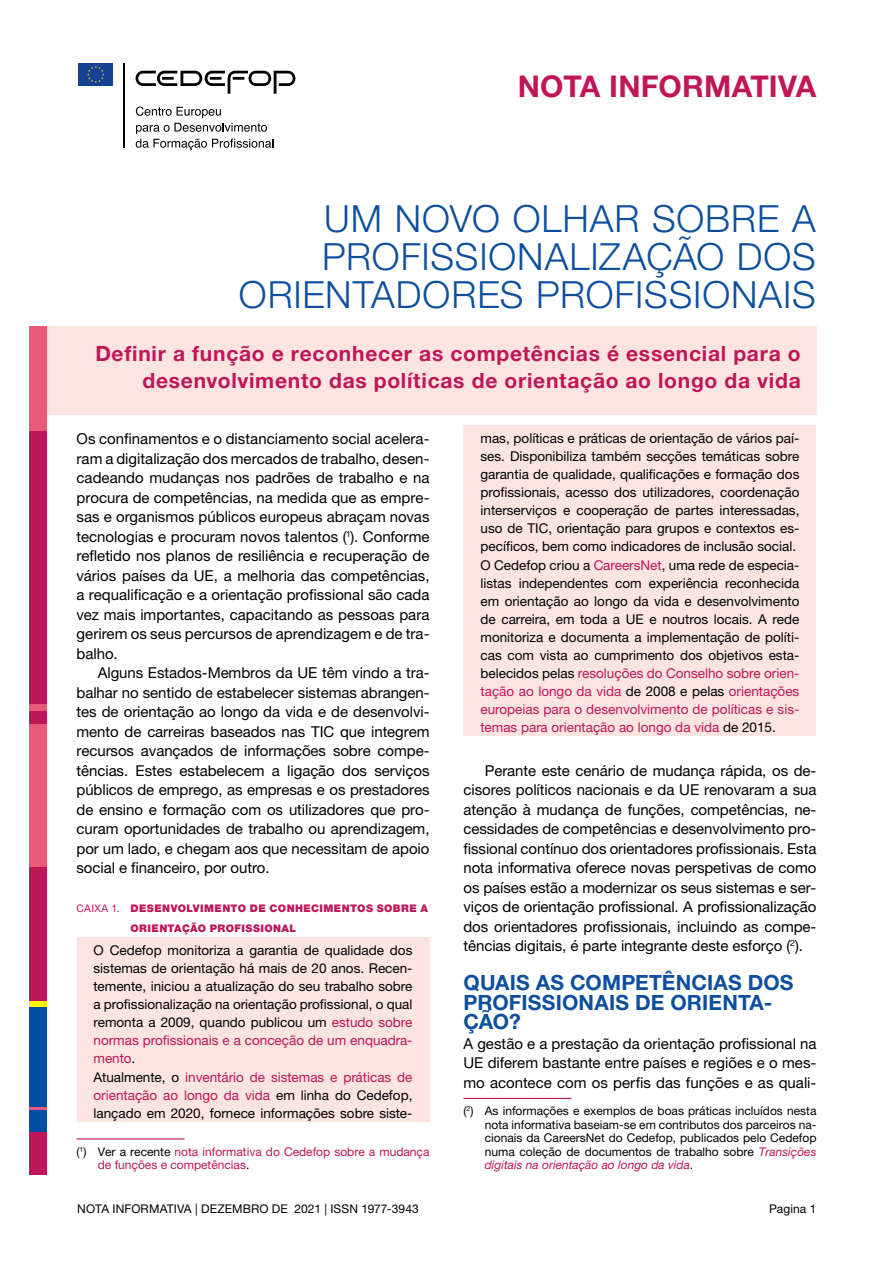
<style>
.page{position:relative;width:893px;height:1263px;background:#fff}
.page>*{position:absolute;margin:0;border:0;box-sizing:border-box;transform-origin:0 0}
.t1{font:300 37.5px/37.5px "Helvetica Neue LTW1 G";letter-spacing:.025em;color:#0d4f9e;text-align:right}
.t2{font:700 30px "Helvetica Neue LTW1 G";letter-spacing:.01em;color:#bf1658}
.t3{font:700 21px/27px "Helvetica Neue LTW1 G";letter-spacing:.035em;color:#bf1658;text-align:right}
.t4{font:700 21px/19.5px "Helvetica Neue LTW1 G";letter-spacing:.005em;color:#0d4f9e}
.t5{font:15px/19.5px "Helvetica Neue LTW1 G";letter-spacing:-.005em;color:#000;text-align:justify}
.t6{font:13.5px/18px "Helvetica Neue LTW1 G";color:#000}
.t7{font:12px/13.5px "Helvetica Neue LTW1 G";color:#000;text-align:justify}
.t8{font:12px/13.5px "Helvetica Neue LTW1 G";color:#bf1658}
.t9{font:900 10.5px/19.5px "Helvetica Neue LTW1 G";letter-spacing:.04em;color:#bf1658}
.s1{font-weight:400}
.s2{color:#bf1658}
.s3{color:#000}
.s4{font-style:italic;color:#bf1658}
</style>
<div class="page">
<svg style="left:136px;top:107px;width:137px;height:43px"></svg>
<div style="left:79px;top:63px;width:34px;height:23px;background:#164194"></div>
<svg style="left:87px;top:66px;width:17px;height:17px"></svg>
<svg style="left:136px;top:71px;width:159px;height:23px"></svg>
<hr style="left:124px;top:63px;width:1px;height:84px;background:#000">
<div style="left:463px;top:425px;width:353px;height:130px;background:#fce4e0"></div>
<div style="left:463px;top:552px;width:353px;height:184px;background:#fce4e0"></div>
<hr style="left:463px;top:1098px;width:108px;height:1px;background:#bf1658">
<div style="left:45px;top:327px;width:771px;height:88px;background:#fce4e0"></div>
<div style="left:77px;top:937px;width:352px;height:129px;background:#fce4e0"></div>
<div style="left:77px;top:1063px;width:352px;height:58px;background:#fce4e0"></div>
<hr style="left:77px;top:1138px;width:108px;height:1px;background:#bf1658">
<div style="left:29px;top:327px;width:18px;height:109px;background:#e85a75"></div>
<div style="left:29px;top:704px;width:18px;height:8px;background:#e85a75"></div>
<div style="left:29px;top:724px;width:18px;height:144px;background:#e85a75"></div>
<div style="left:29px;top:711px;width:18px;height:13px;background:#bf1658"></div>
<div style="left:29px;top:867px;width:18px;height:134px;background:#bf1658"></div>
<div style="left:29px;top:431px;width:18px;height:273px;background:#bf1658"></div>
<div style="left:29px;top:1001px;width:18px;height:6px;background:#fff500"></div>
<svg style="left:29px;top:1106px;width:18px;height:4px"></svg>
<div style="left:29px;top:1110px;width:18px;height:22px;background:#054da2"></div>
<div style="left:29px;top:1132px;width:18px;height:43px;background:#bf1658"></div>
<div style="left:29px;top:1007px;width:18px;height:99px;background:#034da2"></div>
<h2 class="t2" style="left:518px;top:68px;width:300px">NOTA INFORMATIVA</h2>
<h1 class="t1" style="left:239px;top:200px;width:578px">UM NOVO OLHAR SOBRE A<br>PROFISSIONALIZAÇÃO DOS<br>ORIENTADORES PROFISSIONAIS</h1>
<h3 class="t3" style="left:95px;top:340px;width:707px">Definir a função e reconhecer as competências é essencial para o desenvolvimento das políticas de orientação ao longo da vida</h3>
<p class="t5" style="left:77px;top:429px;width:355px">Os confinamentos e o distanciamento social acelera&shy;ram a digitalização dos mercados de trabalho, desen&shy;cadeando mudanças nos padrões de trabalho e na procura de competências, na medida que as empre&shy;sas e organismos públicos europeus abraçam novas tecnologias e procuram novos talentos (<sup>1</sup>). Conforme refletido nos planos de resiliência e recuperação de vários países da UE, a melhoria das competências, a requalificação e a orientação profissional são cada vez mais importantes, capacitando as pessoas para gerirem os seus percursos de aprendizagem e de tra&shy;balho.</p>
<p class="t5" style="left:77px;top:663px;width:354px;text-indent:21px">Alguns Estados-Membros da UE têm vindo a tra&shy;balhar no sentido de estabelecer sistemas abrangen&shy;tes de orientação ao longo da vida e de desenvolvi&shy;mento de carreiras baseados nas TIC que integrem recursos avançados de informações sobre compe&shy;tências. Estes estabelecem a ligação dos serviços públicos de emprego, as empresas e os prestadores de ensino e formação com os utilizadores que pro&shy;curam oportunidades de trabalho ou aprendizagem, por um lado, e chegam aos que necessitam de apoio social e financeiro, por outro.</p>
<p class="t9" style="left:131px;top:899px;width:299px;text-indent:-54px"><span class="s1">CAIXA 1.</span> DESENVOLVIMENTO DE CONHECIMENTOS SOBRE A<br>ORIENTAÇÃO PROFISSIONAL</p>
<p class="t6" style="left:94px;top:941px;width:320px">O Cedefop monitoriza a garantia de qualidade dos sistemas de orientação há mais de 20 anos. Recen&shy;temente, iniciou a atualização do seu trabalho sobre a profissionalização na orientação profissional, o qual remonta a 2009, quando publicou um <span class="s2">estudo sobre normas profissionais e a conceção de um enquadra&shy;mento</span>.<br>Atualmente, o <span class="s2">inventário de sistemas e práticas de orientação ao longo da vida</span> em linha do Cedefop, lançado em 2020, fornece informações sobre siste-</p>
<p class="t8" style="left:98px;top:1145px;width:333px;text-indent:-21px"><span class="s3">(</span><sup>1</sup><span class="s3">) Ver a recente</span> nota informativa do Cedefop sobre a mudança de funções e competências<span class="s3">.</span></p>
<p class="t6" style="left:480px;top:429px;width:320px">mas, políticas e práticas de orientação de vários paí&shy;ses. Disponibiliza também secções temáticas sobre garantia de qualidade, qualificações e formação dos profissionais, acesso dos utilizadores, coordenação interserviços e cooperação de partes interessadas, uso de TIC, orientação para grupos e contextos es&shy;pecíficos, bem como indicadores de inclusão social.<br>O Cedefop criou a <span class="s2">CareersNet</span>, uma rede de especia&shy;listas independentes com experiência reconhecida em orientação ao longo da vida e desenvolvimento de carreira, em toda a UE e noutros locais. A rede monitoriza e documenta a implementação de políti&shy;cas com vista ao cumprimento dos objetivos esta&shy;belecidos pelas <span class="s2">resoluções do Conselho sobre orien&shy;tação ao longo da vida</span> de 2008 e pelas <span class="s2">orientações europeias para o desenvolvimento de políticas e sis&shy;temas para orientação ao longo da vida</span> de 2015.</p>
<p class="t5" style="left:463px;top:760px;width:354px;text-indent:21px">Perante este cenário de mudança rápida, os de&shy;cisores políticos nacionais e da UE renovaram a sua atenção à mudança de funções, competências, ne&shy;cessidades de competências e desenvolvimento pro&shy;fissional contínuo dos orientadores profissionais. Esta nota informativa oferece novas perspetivas de como os países estão a modernizar os seus sistemas e ser&shy;viços de orientação profissional. A profissionalização dos orientadores profissionais, incluindo as compe&shy;tências digitais, é parte integrante deste esforço (<sup>2</sup>).</p>
<h3 class="t4" style="left:463px;top:973px;width:331px">QUAIS AS COMPETÊNCIAS DOS<br>PROFISSIONAIS DE ORIENTA-<br>ÇÃO?</h3>
<p class="t5" style="left:463px;top:1033px;width:354px">A gestão e a prestação da orientação profissional na UE diferem bastante entre países e regiões e o mes&shy;mo acontece com os perfis das funções e as quali-</p>
<p class="t7" style="left:485px;top:1104px;width:333px;text-indent:-21px">(<sup>2</sup>) As informações e exemplos de boas práticas incluídos nesta nota informativa baseiam-se em contributos dos parceiros na&shy;cionais da CareersNet do Cedefop, publicados pelo Cedefop numa coleção de documentos de trabalho sobre <span class="s4">Transições digitais na orientação ao longo da vida</span>.</p>
<p class="t7" style="left:77px;top:1202px;width:343px">NOTA INFORMATIVA | DEZEMBRO DE 2021 | ISSN 1977-3943</p>
<p class="t7" style="left:769px;top:1202px;width:49px">Pagina 1</p>
</div>
